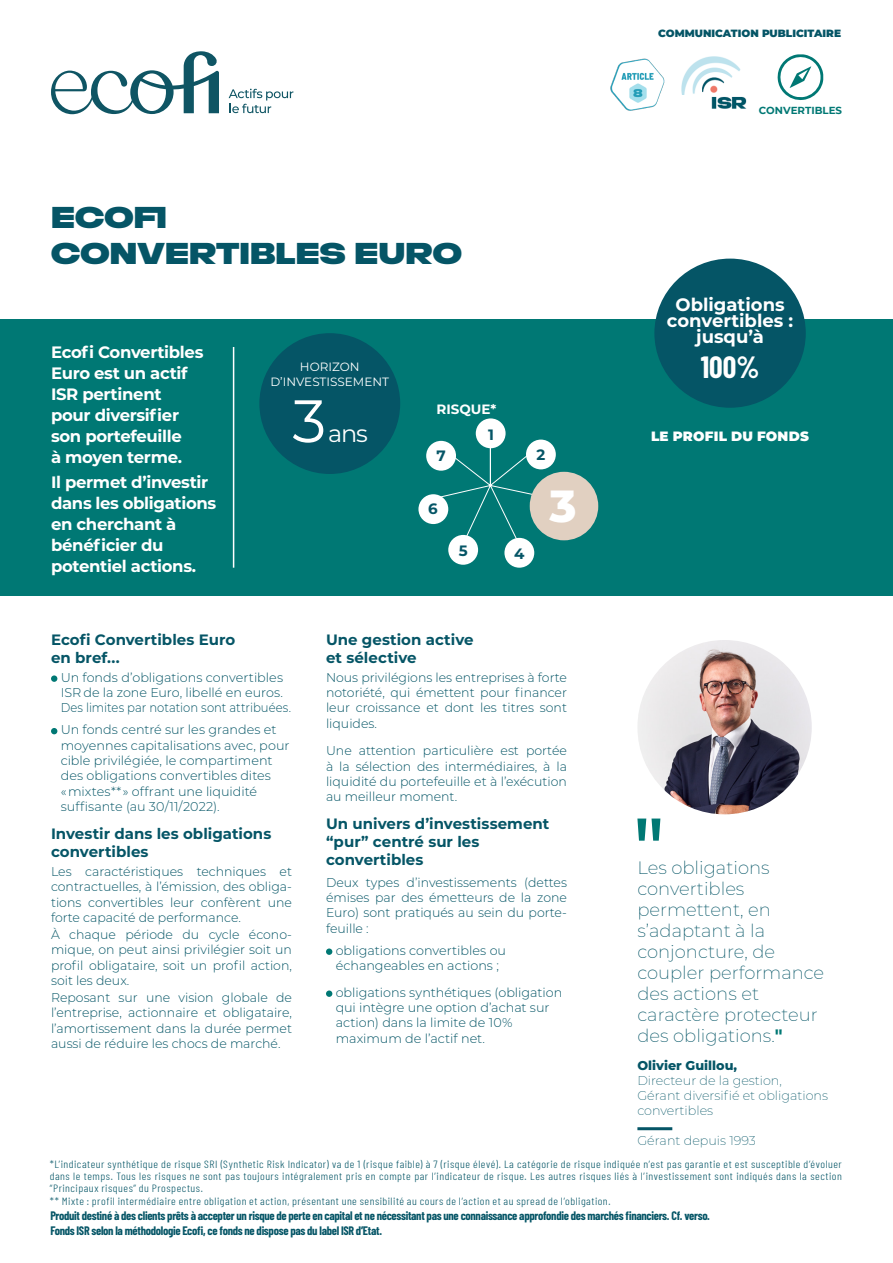
<style>
.page{position:relative;width:893px;height:1263px;background:#fff}
.page>*{position:absolute;margin:0;border:0;box-sizing:border-box;transform-origin:0 0}
.t1{font:60px "Montserrat";color:#fff}
.t2{font:800 45px "Montserrat";color:#fff}
.t3{font:30px "Rifton Norm";color:#055566}
.t4{font:700 30px "Barlow Condensed";color:#fff}
.t5{font:24px "Montserrat";color:#fff}
.t6{font:200 18px/21px "Montserrat";color:#055566}
.t7{font:700 18px "Montserrat";color:#fff}
.Synthèse_du_fonds{font:700 16.5px/21px "Montserrat";letter-spacing:-.02em;color:#fff}
.t8{font:700 15px/18px "Montserrat";color:#055566}
.t9{font:900 13.5px "Montserrat";letter-spacing:.015em;color:#fff}
.t10{font:700 13.5px "Montserrat";color:#fff}
.t11{font:300 12.75px/15.3px "Montserrat";color:#055566;text-align:justify}
.t12{font:200 12.75px/15px "Montserrat";color:#055566}
.t13{font:800 12.75px "Montserrat";color:#055566}
.Synthèse_du_fonds-2{font:700 12px "Barlow Condensed";letter-spacing:-.025em;color:#055566}
.t14{font:12px/14.4px "Montserrat";color:#fff;text-align:center}
.t15{font:300 10.5px/12px "Barlow Condensed";letter-spacing:.045em;color:#055566;text-align:justify;scale:1.1 1}
.t16{font:900 10.5px "Montserrat";color:#055566}
.t17{font:700 10.2px "Montserrat";color:#007874}
.s1{font-weight:700;color:#007874}
</style>
<div class="page">
<svg style="left:51px;top:51px;width:168px;height:63px"></svg>
<svg style="left:229px;top:89px;width:64px;height:24px"></svg>
<div style="left:51px;top:675px;width:6px;height:7px;background:#007874;border-radius:50%"></div>
<svg style="left:51px;top:728px;width:6px;height:6px"></svg>
<svg style="left:637px;top:818px;width:23px;height:23px"></svg>
<hr style="left:637px;top:1127px;width:35px;height:3px;background:#055566">
<div style="left:326px;top:948px;width:6px;height:7px;background:#007874;border-radius:50%"></div>
<div style="left:326px;top:990px;width:6px;height:7px;background:#007874;border-radius:50%"></div>
<img style="left:681px;top:56px;width:66px;height:53px">
<div style="left:0;top:319px;width:893px;height:276px;background:#007874"></div>
<hr style="left:233px;top:347px;width:1px;height:221px;background:#fff">
<div style="left:654px;top:259px;width:152px;height:149px;background:#055566;border-radius:50%"></div>
<div style="left:259px;top:333px;width:141px;height:141px;background:#055566;border-radius:50%"></div>
<svg style="left:777px;top:54px;width:46px;height:46px"></svg>
<img style="left:637px;top:640px;width:175px;height:174px;border-radius:87px">
<svg style="left:426px;top:420px;width:129px;height:125px"></svg>
<div style="left:526px;top:440px;width:30px;height:29px;background:#fff;border-radius:50%"></div>
<div style="left:476px;top:418px;width:30px;height:30px;background:#fff;border-radius:50%"></div>
<div style="left:426px;top:441px;width:30px;height:30px;background:#fff;border-radius:50%"></div>
<div style="left:418px;top:494px;width:30px;height:30px;background:#fff;border-radius:50%"></div>
<div style="left:448px;top:535px;width:30px;height:30px;background:#fff;border-radius:50%"></div>
<div style="left:504px;top:538px;width:30px;height:30px;background:#fff;border-radius:50%"></div>
<div style="left:530px;top:472px;width:68px;height:68px;background:#e1d0c1;border-radius:50%"></div>
<img style="left:610px;top:58px;width:54px;height:53px">
<p class="t16" style="left:658px;top:26px;width:184px">COMMUNICATION PUBLICITAIRE</p>
<p class="t3" style="left:51px;top:201px;width:117px">ECOFI</p>
<p class="t3" style="left:51px;top:237px;width:412px">CONVERTIBLES EURO</p>
<p class="Synthèse_du_fonds" style="left:51px;top:341px;width:154px">Ecofi Convertibles<br>Euro est un actif<br>ISR pertinent pour diversifier son portefeuille<br>à moyen terme.</p>
<p class="Synthèse_du_fonds" style="left:51px;top:471px;width:167px">Il permet d’investir dans les obligations en cherchant à bénéficier du potentiel actions.</p>
<p class="t14" style="left:271px;top:359px;width:120px">HORIZON<br>D’INVESTISSEMENT</p>
<p class="t1" style="left:292px;top:380px;width:35px">3</p>
<p class="t5" style="left:328px;top:417px;width:41px">ans</p>
<p class="t10" style="left:436px;top:399px;width:61px">RISQUE*</p>
<p class="t8" style="left:436px;top:446px;width:11px">7</p>
<p class="t8" style="left:488px;top:424px;width:7px">1</p>
<p class="t8" style="left:428px;top:499px;width:11px">6</p>
<p class="t8" style="left:459px;top:540px;width:10px">5</p>
<p class="t8" style="left:514px;top:543px;width:12px">4</p>
<p class="t8" style="left:536px;top:445px;width:10px">2</p>
<p class="t2" style="left:550px;top:473px;width:29px">3</p>
<p class="t8" style="left:51px;top:630px;width:186px">Ecofi Convertibles Euro en bref...</p>
<p class="t11" style="left:61px;top:669px;width:232px;text-align:left">Un fonds d’obligations convertibles<br>ISR de la zone Euro, libellé en euros.<br>Des limites par notation sont attribuées.</p>
<p class="t11" style="left:61px;top:722px;width:230px;text-align:left">Un fonds centré sur les grandes et moyennes capitalisations avec, pour cible privilégiée, le compartiment des obligations convertibles dites<br>« mixtes** » offrant une liquidité suffisante (au 30/11/2022).</p>
<p class="t8" style="left:51px;top:824px;width:222px">Investir dans les obligations convertibles</p>
<p class="t11" style="left:51px;top:863px;width:242px">Les caractéristiques techniques et contractuelles, à l’émission, des obliga&shy;tions convertibles leur confèrent une forte capacité de performance.</p>
<p class="t11" style="left:51px;top:926px;width:242px">À chaque période du cycle écono&shy;mique, on peut ainsi privilégier soit un profil obligataire, soit un profil action, soit les deux.</p>
<p class="t11" style="left:51px;top:989px;width:242px">Reposant sur une vision globale de l’entreprise, actionnaire et obligataire, l’amortissement dans la durée permet aussi de réduire les chocs de marché.</p>
<p class="t8" style="left:326px;top:630px;width:149px">Une gestion active et sélective</p>
<p class="t11" style="left:326px;top:669px;width:242px">Nous privilégions les entreprises à forte notoriété, qui émettent pour financer leur croissance et dont les titres sont liquides.</p>
<p class="t11" style="left:326px;top:743px;width:242px">Une attention particulière est portée à la sélection des intermédiaires, à la liquidité du portefeuille et à l’exécution au meilleur moment.</p>
<p class="t8" style="left:326px;top:814px;width:225px">Un univers d’investissement “pur” centré sur les convertibles</p>
<p class="t11" style="left:326px;top:874px;width:242px">Deux types d’investissements (dettes émises par des émetteurs de la zone Euro) sont pratiqués au sein du porte&shy;feuille :</p>
<p class="t11" style="left:336px;top:942px;width:172px">obligations convertibles ou échangeables en actions ;</p>
<p class="t11" style="left:336px;top:984px;width:228px;text-align:left">obligations synthétiques (obligation qui intègre une option d’achat sur action) dans la limite de 10% maximum de l’actif net.</p>
<p class="t17" style="left:759px;top:103px;width:85px">CONVERTIBLES</p>
<p class="t7" style="left:675px;top:292px;width:111px">Obligations</p>
<p class="t7" style="left:667px;top:308px;width:128px">convertibles :</p>
<p class="t7" style="left:696px;top:323px;width:69px">jusqu’à</p>
<p class="t4" style="left:701px;top:346px;width:60px">100%</p>
<p class="t9" style="left:651px;top:426px;width:159px">LE PROFIL DU FONDS</p>
<p class="t6" style="left:637px;top:857px;width:188px">Les obligations convertibles permettent, en s’adaptant à la conjoncture, de coupler performance des actions et caractère protecteur des obligations.<span class="s1">"</span></p>
<p class="t13" style="left:637px;top:1056px;width:101px">Olivier Guillou,</p>
<p class="t12" style="left:637px;top:1073px;width:192px">Directeur de la gestion,<br>Gérant diversifié et obligations convertibles</p>
<p class="t12" style="left:637px;top:1133px;width:120px">Gérant depuis 1993</p>
<p class="t15" style="left:50px;top:1157px;width:722px">*L’indicateur synthétique de risque SRI (Synthetic Risk Indicator) va de 1 (risque faible) à 7 (risque élevé). La catégorie de risque indiquée n’est pas garantie et est susceptible d’évoluer dans le temps. Tous les risques ne sont pas toujours intégralement pris en compte par l’indicateur de risque. Les autres risques liés à l’investissement sont indiqués dans la section “Principaux risques” du Prospectus.</p>
<p class="t15" style="left:50px;top:1194px;width:511px">** Mixte : profil intermédiaire entre obligation et action, présentant une sensibilité au cours de l’action et au spread de l’obligation.</p>
<p class="Synthèse_du_fonds-2" style="left:50px;top:1207px;width:661px">Produit destiné à des clients prêts à accepter un risque de perte en capital et ne nécessitant pas une connaissance approfondie des marchés financiers. Cf. verso.</p>
<p class="Synthèse_du_fonds-2" style="left:50px;top:1222px;width:333px">Fonds ISR selon la méthodologie Ecofi, ce fonds ne dispose pas du label ISR d’Etat.</p>
</div>
